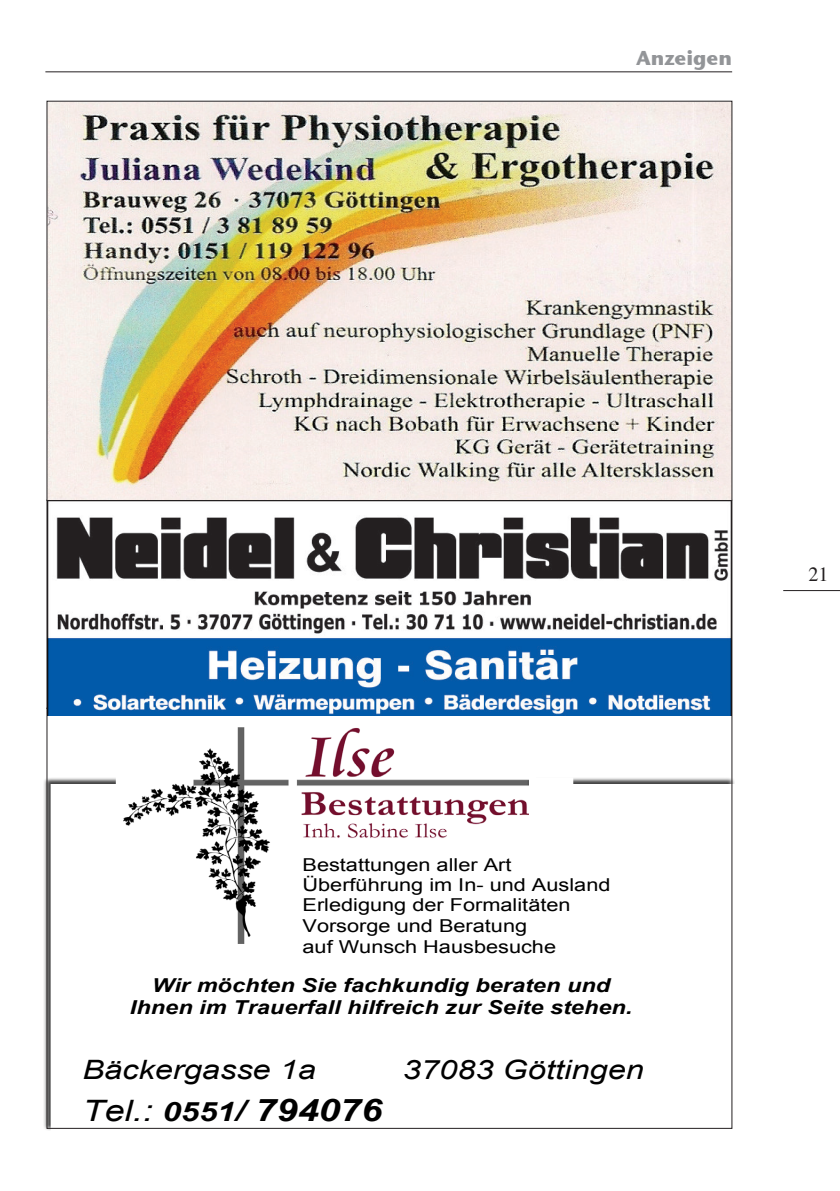
<style>
.page{position:relative;width:840px;height:1191px;background:#fff}
.page>*{position:absolute;margin:0;border:0;box-sizing:border-box;transform-origin:0 0}
.t1{font:italic 700 31px "Arial";color:#000;scale:1.22 1}
.t2{font:italic 26.6px "Arial";color:#000;scale:1.22 1}
.t3{font:700 20px "Stone Sans ITC";color:#939598}
.t4{font:20px "Times";color:#231f20}
.t5{font:italic 700 19.2px/22.4px "Arial";color:#000;text-align:center;scale:1.22 1}
.t6{font:17.8px/20.4px "Arial";color:#000;scale:1.22 1}
.s1{font-weight:400;font-size:29.4px}
.s2{font-size:26.6px}
.s3{font-size:29.4px}
</style>
<div class="page">
<hr style="left:782px;top:590px;width:57px;height:1px;background:#231f20">
<hr style="left:45px;top:71px;width:686px;height:1px;background:#231f20">
<img style="left:123px;top:727px;width:405px;height:216px">
<div style="left:295px;top:851px;width:424px;height:113px;background:#fff"></div>
<hr style="left:46px;top:708px;width:685px;height:1px;background:#231f20">
<hr style="left:46px;top:500px;width:685px;height:1px;background:#231f20">
<img style="left:49px;top:103px;width:680px;height:612px">
<p class="t3" style="left:635px;top:40px;width:97px">Anzeigen</p>
<p class="t6" style="left:302px;top:854px;width:254px">Bestattungen aller Art<br>Überführung im In- und Ausland<br>Erledigung der Formalitäten<br>Vorsorge und Beratung<br>auf Wunsch Hausbesuche</p>
<p class="t5" style="left:130px;top:974px;width:413px">Wir möchten Sie fachkundig beraten und<br>Ihnen im Trauerfall hilfreich zur Seite stehen.</p>
<h2 class="t2" style="left:82px;top:1052px;width:193px">Bäckergasse 1a</h2>
<h2 class="t2" style="left:402px;top:1052px;width:199px">37083 Göttingen</h2>
<h1 class="t1" style="left:82px;top:1089px;width:247px"><span class="s1">Tel.:</span> <span class="s2">0551</span><span class="s3">/</span> 794076</h1>
<p class="t4" style="left:808px;top:555px;width:21px">21</p>
</div>
